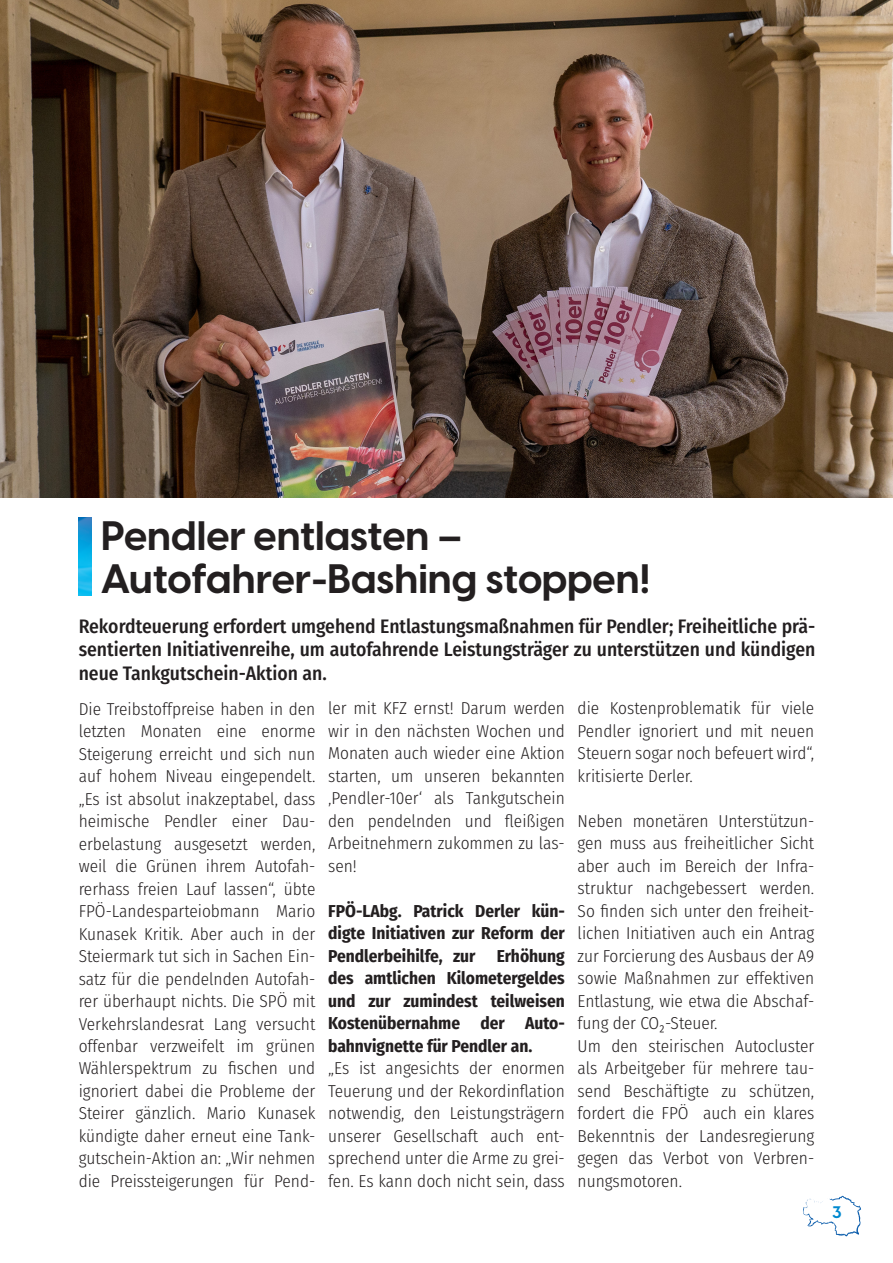
<style>
.page{position:relative;width:893px;height:1263px;background:#fff}
.page>*{position:absolute;margin:0;border:0;box-sizing:border-box;transform-origin:0 0}
.t1{font:700 40.5px/43.5px "Visby CF";color:#231f20}
.t2{font:500 19.5px/23.4px "Fira Sans Condensed";color:#231f20;text-align:justify}
.t3{font:300 17.25px/22.5px "Fira Sans Condensed";color:#231f20;text-align:justify}
.t4{font:700 17.25px/22.5px "Fira Sans Condensed";color:#231f20;text-align:justify}
.t5{font:700 16.5px "Visby CF";color:#0089cf}
</style>
<div class="page">
<svg style="left:803px;top:1196px;width:58px;height:41px"></svg>
<img style="left:79px;top:517px;width:12px;height:79px">
<img style="left:0;top:0;width:893px;height:497px">
<h1 class="t1" style="left:101px;top:514px;width:550px">Pendler entlasten –<br>Autofahrer-Bashing stoppen!</h1>
<p class="t2" style="left:79px;top:614px;width:738px">Rekordteuerung erfordert umgehend Entlastungsmaßnahmen für Pendler; Freiheitliche prä&shy;sentierten Initiativenreihe, um autofahrende Leistungsträger zu unterstützen und kündigen neue Tankgutschein-Aktion an.</p>
<p class="t3" style="left:79px;top:697px;width:238px">Die Treibstoffpreise haben in den letzten Monaten eine enorme Steigerung erreicht und sich nun auf hohem Niveau eingependelt. „Es ist absolut inakzeptabel, dass heimische Pendler einer Dau&shy;erbelastung ausgesetzt werden, weil die Grünen ihrem Autofah&shy;rerhass freien Lauf lassen“, übte FPÖ-Landesparteiobmann Mario Kunasek Kritik. Aber auch in der Steiermark tut sich in Sachen Ein&shy;satz für die pendelnden Autofah&shy;rer überhaupt nichts. Die SPÖ mit Verkehrslandesrat Lang versucht offenbar verzweifelt im grünen Wählerspektrum zu fischen und ignoriert dabei die Probleme der Steirer gänzlich. Mario Kunasek kündigte daher erneut eine Tank&shy;gutschein-Aktion an: „Wir nehmen die Preissteigerungen für Pend-</p>
<p class="t3" style="left:328px;top:697px;width:238px">ler mit KFZ ernst! Darum werden wir in den nächsten Wochen und Monaten auch wieder eine Aktion starten, um unseren bekannten ‚Pendler-10er‘ als Tankgutschein den pendelnden und fleißigen Arbeitnehmern zukommen zu las&shy;sen!</p>
<p class="t4" style="left:328px;top:898px;width:238px">FPÖ-LAbg. Patrick Derler kün&shy;digte Initiativen zur Reform der Pendlerbeihilfe, zur Erhöhung des amtlichen Kilometergeldes und zur zumindest teilweisen Kostenübernahme der Auto&shy;bahnvignette für Pendler an.</p>
<p class="t3" style="left:328px;top:1057px;width:238px">„Es ist angesichts der enormen Teuerung und der Rekordinflation notwendig, den Leistungsträgern unserer Gesellschaft auch ent&shy;sprechend unter die Arme zu grei&shy;fen. Es kann doch nicht sein, dass</p>
<p class="t3" style="left:578px;top:697px;width:238px">die Kostenproblematik für viele Pendler ignoriert und mit neuen Steuern sogar noch befeuert wird“, kritisierte Derler.</p>
<p class="t3" style="left:578px;top:809px;width:238px;text-align:left">Neben monetären Unterstützun&shy;gen muss aus freiheitlicher Sicht aber auch im Bereich der Infra&shy;struktur nachgebessert werden.<br>So finden sich unter den freiheit&shy;lichen Initiativen auch ein Antrag zur Forcierung des Ausbaus der A9 sowie Maßnahmen zur effektiven<br>Entlastung, wie etwa die Abschaf&shy;fung der CO₂-Steuer.<br>Um den steirischen Autocluster als Arbeitgeber für mehrere tau&shy;send Beschäftigte zu schützen, fordert die FPÖ auch ein klares<br>Bekenntnis der Landesregierung gegen das Verbot von Verbren&shy;nungsmotoren.</p>
<p class="t5" style="left:832px;top:1202px;width:11px">3</p>
</div>
